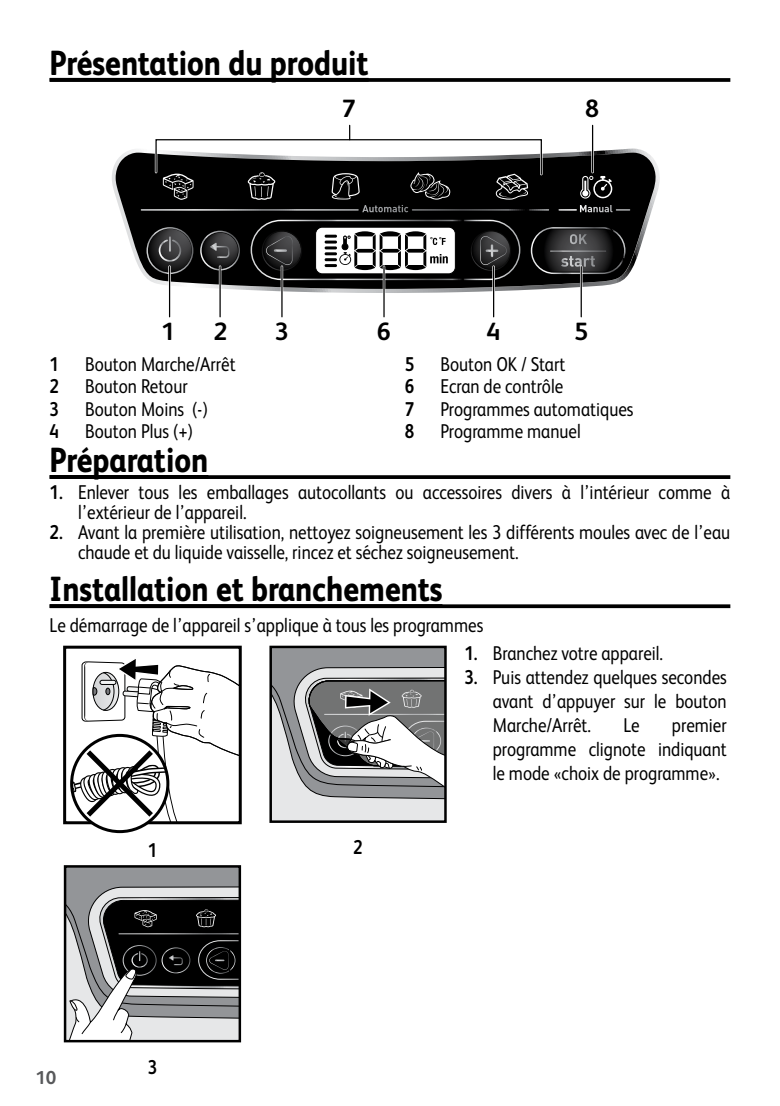
<style>
.page{position:relative;width:780px;height:1106px;background:#fff}
.page>*{position:absolute;margin:0;border:0;box-sizing:border-box;transform-origin:0 0}
.t1{font:800 35px "FS Albert";color:#000;scale:.85 1}
.t2{font:700 25px "FS Albert";color:#000}
.t3{font:20px/24px "FS Albert";color:#000;scale:.85 1}
.t4{font:700 20px "FS Albert";color:#000;scale:.85 1}
.t5{font:700 18.75px "FS Albert";color:#58595b}
.s1{font-weight:700}
</style>
<div class="page">
<svg style="left:368px;top:78px;width:362px;height:4px"></svg>
<hr style="left:50px;top:78px;width:318px;height:4px;background:#000">
<svg style="left:208px;top:475px;width:522px;height:4px;background:#0f0f0f"></svg>
<hr style="left:50px;top:475px;width:158px;height:4px;background:#000">
<svg style="left:442px;top:604px;width:288px;height:4px"></svg>
<svg style="left:50px;top:604px;width:392px;height:4px;background:#030303"></svg>
<svg style="left:112px;top:148px;width:548px;height:145px"></svg>
<svg style="left:116px;top:153px;width:540px;height:136px;background:#323232"></svg>
<svg style="left:146px;top:227px;width:47px;height:47px;background:#353536"></svg>
<svg style="left:200px;top:231px;width:40px;height:39px;background:#353536"></svg>
<svg style="left:530px;top:227px;width:95px;height:47px;background:#333435"></svg>
<svg style="left:580px;top:176px;width:32px;height:23px"></svg>
<svg style="left:141px;top:209px;width:218px;height:2px"></svg>
<svg style="left:412px;top:209px;width:137px;height:2px"></svg>
<svg style="left:558px;top:205px;width:72px;height:7px"></svg>
<svg style="left:250px;top:220px;width:270px;height:60px"></svg>
<hr style="left:168px;top:267px;width:3px;height:50px;background:#fff">
<hr style="left:281px;top:267px;width:2px;height:50px;background:#fff">
<hr style="left:383px;top:267px;width:2px;height:50px;background:#fff">
<hr style="left:492px;top:267px;width:3px;height:50px;background:#fff">
<hr style="left:591px;top:125px;width:2px;height:47px;background:#fff">
<hr style="left:169px;top:267px;width:1px;height:50px;background:#000">
<hr style="left:219px;top:267px;width:2px;height:50px;background:#000">
<hr style="left:281px;top:267px;width:1px;height:50px;background:#000">
<hr style="left:383px;top:267px;width:1px;height:50px;background:#000">
<hr style="left:493px;top:267px;width:1px;height:50px;background:#000">
<hr style="left:580px;top:267px;width:2px;height:50px;background:#000">
<svg style="left:153px;top:125px;width:390px;height:87px"></svg>
<hr style="left:592px;top:125px;width:1px;height:47px;background:#000">
<div style="left:63px;top:645px;width:179px;height:179px;border:3px solid #000"></div>
<svg style="left:72px;top:735px;width:96px;height:96px"></svg>
<svg style="left:72px;top:656px;width:168px;height:166px"></svg>
<svg style="left:272px;top:648px;width:171px;height:172px;background:#a2a3a4"></svg>
<div style="left:269px;top:645px;width:177px;height:178px;border:2px solid #000"></div>
<svg style="left:67px;top:868px;width:171px;height:171px;background:#777879"></svg>
<div style="left:64px;top:865px;width:177px;height:177px;border:2px solid #000"></div>
<h1 class="t1" style="left:50px;top:42px;width:377px">Présentation du produit</h1>
<p class="t2" style="left:341px;top:94px;width:16px">7</p>
<p class="t2" style="left:585px;top:94px;width:16px">8</p>
<p class="t2" style="left:161px;top:317px;width:16px">1</p>
<p class="t2" style="left:213px;top:317px;width:16px">2</p>
<p class="t2" style="left:275px;top:317px;width:16px">3</p>
<p class="t2" style="left:377px;top:317px;width:16px">6</p>
<p class="t4" style="left:50px;top:352px;width:13px">1</p>
<p class="t3" style="left:85px;top:352px;width:179px">Bouton Marche/Arrêt</p>
<p class="t4" style="left:50px;top:375px;width:13px">2</p>
<p class="t3" style="left:85px;top:374px;width:122px">Bouton Retour</p>
<p class="t4" style="left:50px;top:397px;width:13px">3</p>
<p class="t3" style="left:85px;top:397px;width:146px">Bouton Moins (-)</p>
<p class="t4" style="left:50px;top:420px;width:13px">4</p>
<p class="t3" style="left:85px;top:419px;width:128px">Bouton Plus (+)</p>
<p class="t2" style="left:486px;top:317px;width:16px">4</p>
<p class="t2" style="left:574px;top:317px;width:16px">5</p>
<p class="t4" style="left:405px;top:352px;width:13px">5</p>
<p class="t3" style="left:440px;top:352px;width:148px">Bouton OK / Start</p>
<p class="t4" style="left:405px;top:375px;width:13px">6</p>
<p class="t3" style="left:440px;top:374px;width:146px">Ecran de contrôle</p>
<p class="t4" style="left:405px;top:397px;width:13px">7</p>
<p class="t3" style="left:440px;top:397px;width:229px">Programmes automatiques</p>
<p class="t4" style="left:405px;top:420px;width:13px">8</p>
<p class="t3" style="left:440px;top:419px;width:166px">Programme manuel</p>
<h1 class="t1" style="left:50px;top:439px;width:188px">Préparation</h1>
<p class="t3" style="left:78px;top:482px;width:768px;line-height:20px;text-indent:-28px"><span class="s1">1.</span> Enlever tous les emballages autocollants ou accessoires divers à l’intérieur comme à l’extérieur de l’appareil.</p>
<p class="t3" style="left:78px;top:522px;width:768px;line-height:20px;text-indent:-28px"><span class="s1">2.</span> Avant la première utilisation, nettoyez soigneusement les 3 différents moules avec de l’eau chaude et du liquide vaisselle, rincez et séchez soigneusement.</p>
<h1 class="t1" style="left:50px;top:568px;width:463px">Installation et branchements</h1>
<p class="t3" style="left:50px;top:613px;width:511px">Le démarrage de l’appareil s’applique à tous les programmes</p>
<p class="t5" style="left:35px;top:1066px;width:23px">10</p>
<p class="t4" style="left:148px;top:838px;width:13px">1</p>
<p class="t4" style="left:353px;top:835px;width:13px">2</p>
<p class="t4" style="left:148px;top:1055px;width:13px">3</p>
<p class="t3" style="left:464px;top:641px;width:235px"><span class="s1">1.</span> Branchez votre appareil.</p>
<p class="t3" style="left:493px;top:665px;width:277px;text-align:justify;text-indent:-28px"><span class="s1">3.</span> Puis attendez quelques secondes avant d’appuyer sur le bouton Marche/Arrêt.</p>
<p class="t3" style="left:623px;top:713px;width:21px">Le</p>
<p class="t3" style="left:493px;top:713px;width:277px;text-align:justify;text-indent:179px">premier programme clignote indiquant le mode «choix de programme».</p>
</div>
